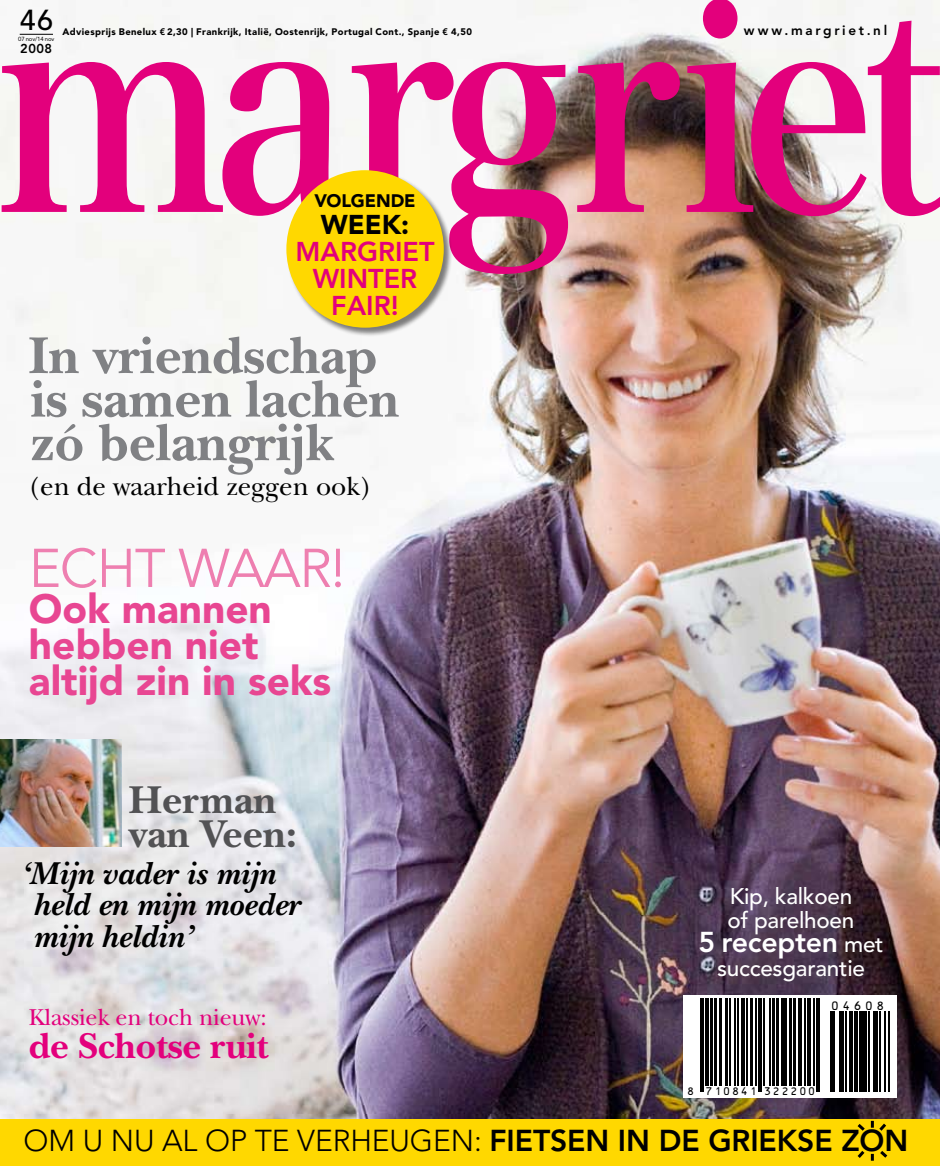
<style>
.page{position:relative;width:940px;height:1166px;background:#fff}
.page>*{position:absolute;margin:0;border:0;box-sizing:border-box;transform-origin:0 0}
.t1{font:700 54px/43.5px "New Baskerville Std";color:#808184}
.t2{font:54px "Avenir LT Std";letter-spacing:-.02em;color:#ee7fb0}
.t3{font:900 40.5px/36px "Avenir LT Std";color:#e84692}
.t4{font:700 40.5px/34.5px "New Baskerville Std";color:#525254}
.t5{font:700 37.5px "New Baskerville Std";letter-spacing:-.01em;color:#e3007c}
.t6{font:italic 700 33px/31.5px "New Baskerville Std";color:#000}
.t7{font:300 30px "Avenir LT Std";letter-spacing:-.005em;color:#000}
.t8{font:500 28.65px "Avenir LT Std";color:#000}
.t9{font:800 28.5px "Avenir LT Std";color:#fff}
.t10{font:27px "New Baskerville Std";color:#000}
.t11{font:800 27px/27px "Avenir LT Std";color:#e3007c;text-align:center}
.t12{font:900 27px "Avenir LT Std";color:#000}
.t13{font:24px "New Baskerville Std";letter-spacing:-.01em;color:#e3007c}
.t14{font:500 22.5px/24px "Avenir LT Std";letter-spacing:-.01em;color:#fff}
.t15{font:900 18px "Avenir LT Std";letter-spacing:-.005em;color:#000}
.t16{font:800 13.5px "Avenir LT Std";color:#000}
.t17{font:800 12.9px "Avenir LT Std";color:#000}
.t18{font:12.15px "Optical Beta";letter-spacing:.295em;color:#000}
.t19{font:10.95px "Optical Beta";letter-spacing:.17em;color:#000}
.t20{font:900 9.45px "Avenir LT Std";letter-spacing:.04em;color:#000}
.t21{font:6px "Avenir LT Std";letter-spacing:-.02em;color:#000}
.s1{font-weight:800}
.s2{font-weight:500;font-size:22.5px}
</style>
<div class="page">
<img style="left:0;top:84px;width:940px;height:1034px">
<div style="left:0;top:1118px;width:940px;height:47px;background:#ffd800"></div>
<img style="left:0;top:738px;width:122px;height:108px">
<svg style="left:857px;top:1120px;width:29px;height:11px"></svg>
<svg style="left:857px;top:1151px;width:31px;height:9px"></svg>
<svg style="left:683px;top:995px;width:213px;height:102px"></svg>
<hr style="left:700px;top:997px;width:1px;height:94px;background:#000">
<hr style="left:702px;top:997px;width:1px;height:94px;background:#000">
<hr style="left:705px;top:997px;width:4px;height:87px;background:#000">
<hr style="left:710px;top:997px;width:2px;height:87px;background:#000">
<hr style="left:713px;top:997px;width:3px;height:87px;background:#000">
<hr style="left:719px;top:997px;width:2px;height:87px;background:#000">
<hr style="left:725px;top:997px;width:2px;height:87px;background:#000">
<hr style="left:729px;top:997px;width:1px;height:87px;background:#000">
<hr style="left:734px;top:997px;width:1px;height:87px;background:#000">
<hr style="left:738px;top:997px;width:1px;height:87px;background:#000">
<hr style="left:741px;top:997px;width:4px;height:87px;background:#000">
<hr style="left:746px;top:997px;width:2px;height:87px;background:#000">
<hr style="left:750px;top:997px;width:3px;height:87px;background:#000">
<hr style="left:755px;top:997px;width:1px;height:87px;background:#000">
<hr style="left:758px;top:997px;width:1px;height:94px;background:#000">
<hr style="left:760px;top:997px;width:2px;height:94px;background:#000">
<hr style="left:763px;top:997px;width:1px;height:87px;background:#000">
<hr style="left:769px;top:997px;width:1px;height:87px;background:#000">
<hr style="left:772px;top:997px;width:2px;height:87px;background:#000">
<hr style="left:775px;top:997px;width:3px;height:87px;background:#000">
<hr style="left:780px;top:997px;width:3px;height:87px;background:#000">
<hr style="left:784px;top:997px;width:3px;height:87px;background:#000">
<hr style="left:789px;top:997px;width:3px;height:87px;background:#000">
<hr style="left:793px;top:997px;width:3px;height:87px;background:#000">
<hr style="left:798px;top:997px;width:4px;height:87px;background:#000">
<hr style="left:804px;top:997px;width:2px;height:87px;background:#000">
<hr style="left:807px;top:997px;width:4px;height:87px;background:#000">
<hr style="left:813px;top:997px;width:2px;height:87px;background:#000">
<hr style="left:816px;top:997px;width:1px;height:94px;background:#000">
<hr style="left:818px;top:997px;width:2px;height:94px;background:#000">
<hr style="left:830px;top:1010px;width:1px;height:81px;background:#000">
<hr style="left:832px;top:1010px;width:3px;height:81px;background:#000">
<hr style="left:839px;top:1010px;width:2px;height:81px;background:#000">
<hr style="left:842px;top:1010px;width:2px;height:81px;background:#000">
<hr style="left:845px;top:1010px;width:1px;height:81px;background:#000">
<hr style="left:849px;top:1010px;width:3px;height:81px;background:#000">
<hr style="left:854px;top:1010px;width:1px;height:81px;background:#000">
<hr style="left:856px;top:1010px;width:2px;height:81px;background:#000">
<hr style="left:859px;top:1010px;width:1px;height:81px;background:#000">
<div style="left:861px;top:1010px;width:5px;height:81px;background:#000"></div>
<hr style="left:868px;top:1010px;width:1px;height:81px;background:#000">
<hr style="left:873px;top:1010px;width:2px;height:81px;background:#000">
<hr style="left:876px;top:1010px;width:2px;height:81px;background:#000">
<hr style="left:879px;top:1010px;width:1px;height:81px;background:#000">
<hr style="left:884px;top:1010px;width:1px;height:81px;background:#000">
<hr style="left:888px;top:1010px;width:1px;height:81px;background:#000">
<svg style="left:2px;top:0;width:938px;height:274px;fill:#f3f4f1"></svg>
<div style="left:286px;top:170px;width:195px;height:172px;background:#000;opacity:.5"></div>
<div style="left:286px;top:170px;width:158px;height:157px;background:#ffd800;border-radius:50%"></div>
<h3 class="t8" style="left:20px;top:4px;width:35px">46</h3>
<p class="t21" style="left:18px;top:36px;width:38px">07 nov/14 nov</p>
<h3 class="t17" style="left:20px;top:41px;width:33px">2008</h3>
<p class="t20" style="left:62px;top:26px;width:411px">Adviesprijs Benelux <span class="s1">€</span> 2,30 | Frankrijk, Italië, Oostenrijk, Portugal Cont., Spanje <span class="s1">€</span> 4,50</p>
<h3 class="t15" style="left:314px;top:190px;width:103px">Volgende</h3>
<h3 class="t12" style="left:321px;top:208px;width:90px">week:</h3>
<h3 class="t11" style="left:295px;top:238px;width:141px">MARGRIET<br>WINTER<br>FAIR!</h3>
<h1 class="t1" style="left:28px;top:334px;width:372px">In vriendschap is samen lachen zó belangrijk</h1>
<h3 class="t10" style="left:28px;top:470px;width:345px">(en de waarheid zeggen ook)</h3>
<h1 class="t2" style="left:29px;top:537px;width:318px">ECHT WAAR!</h1>
<h2 class="t3" style="left:29px;top:590px;width:304px">Ook mannen hebben niet altijd zin in seks</h2>
<h2 class="t4" style="left:129px;top:782px;width:170px">Herman van Veen:</h2>
<h3 class="t6" style="left:33px;top:857px;width:268px;text-indent:-12px">‘Mijn vader is mijn held en mijn moeder mijn heldin’</h3>
<h3 class="t13" style="left:29px;top:1003px;width:239px">Klassiek en toch nieuw:</h3>
<h3 class="t5" style="left:29px;top:1023px;width:241px">de Schotse ruit</h3>
<h3 class="t16" style="left:744px;top:22px;width:145px">WWW.MARGRIET.NL</h3>
<h3 class="t14" style="left:727px;top:884px;width:128px">Kip, kalkoen of parelhoen</h3>
<h3 class="t9" style="left:698px;top:925px;width:187px">5 RECEPTEN <span class="s2">met</span></h3>
<h3 class="t14" style="left:717px;top:956px;width:149px">succesgarantie</h3>
<p class="t18" style="left:831px;top:999px;width:55px">04608</p>
<p class="t19" style="left:687px;top:1085px;width:129px">8 710841 322200</p>
<h3 class="t7" style="left:24px;top:1123px;width:886px">OM U NU AL OP TE VERHEUGEN: <span class="s1">FIETSEN IN DE GRIEKSE ZON</span></h3>
</div>
